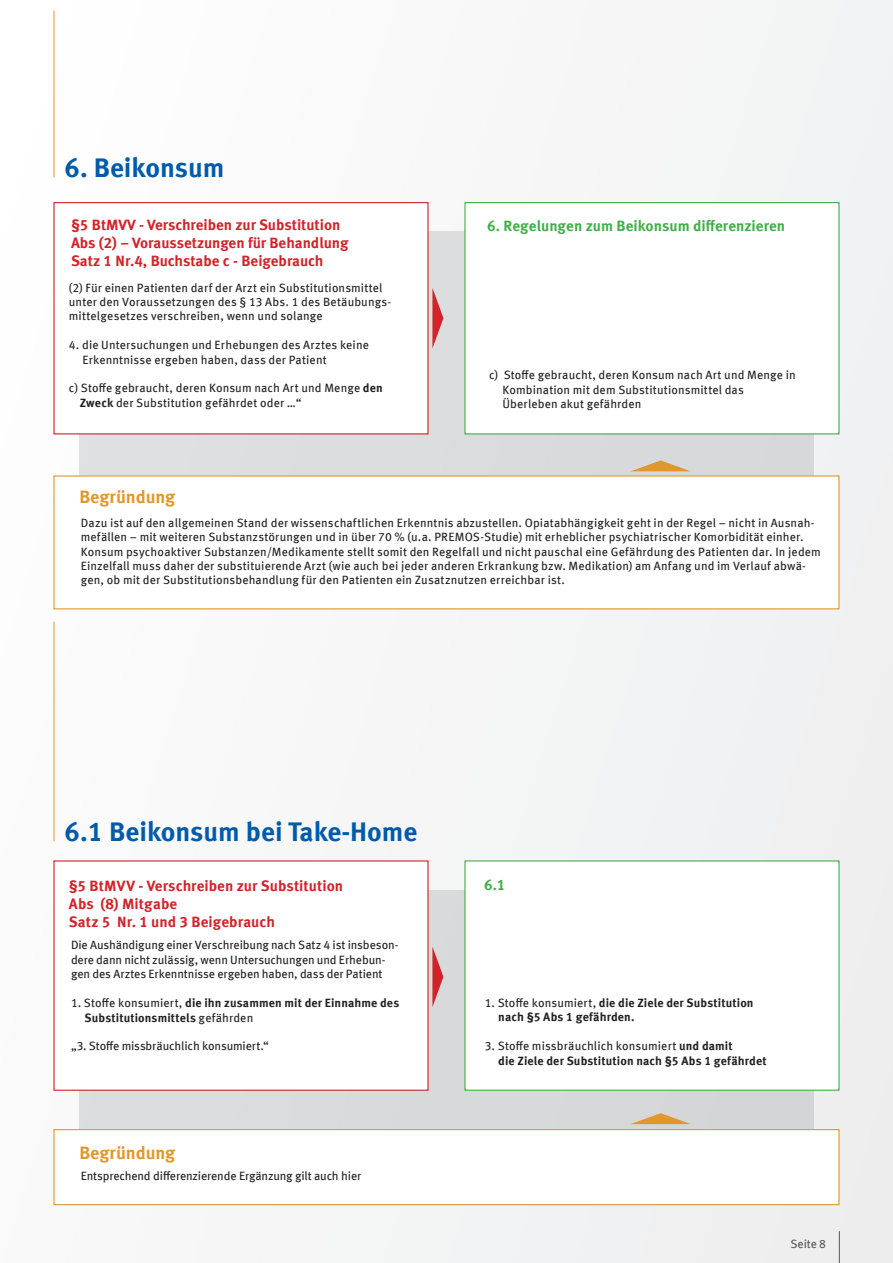
<style>
.page{position:relative;width:893px;height:1263px;background:#fff}
.page>*{position:absolute;margin:0;border:0;box-sizing:border-box;transform-origin:0 0}
.t1{font:700 27px "Meta OFC";color:#015aaa}
.t2{font:700 18px "Meta OFC";letter-spacing:-.005em;color:#e2972d}
.t3{font:700 15px/18px "Meta OFC";color:#d1232a}
.t4{font:700 15px "Meta OFC";letter-spacing:.005em;color:#40ae49}
.t5{font:12px/14.4px "Meta OFC";letter-spacing:.01em;color:#231f20}
.t6{font:12px/14.4px "Meta OFC";letter-spacing:-.01em;color:#231f20}
.t7{font:700 12px/14.4px "Meta OFC";letter-spacing:.01em;color:#231f20}
.t8{font:12px "Meta OFC";letter-spacing:-.005em;color:#57585a}
.s1{font-weight:700}
.s2{font-weight:400}
</style>
<div class="page">
<div style="left:53px;top:0;width:840px;height:1263px;background:#f5f5f6"></div>
<div style="left:80px;top:891px;width:733px;height:254px;background:#d8d9db"></div>
<div style="left:80px;top:232px;width:733px;height:355px;background:#dcdddf"></div>
<div style="left:464px;top:202px;width:375px;height:232px;background:#fff;border:1px solid #40ae49"></div>
<div style="left:53px;top:475px;width:786px;height:134px;background:#fff"></div>
<div style="left:53px;top:202px;width:376px;height:232px;background:#fff;border:1px solid #d1232a"></div>
<div style="left:464px;top:860px;width:375px;height:231px;background:#fff;border:1px solid #40ae49"></div>
<div style="left:53px;top:860px;width:376px;height:231px;background:#fff;border:1px solid #d1232a"></div>
<div style="left:53px;top:1129px;width:786px;height:76px;background:#fff;border:1px solid #e2972d"></div>
<hr style="left:54px;top:11px;width:1px;height:167px;background:#e2972d">
<hr style="left:839px;top:1231px;width:1px;height:32px;background:#57585a">
<svg style="left:432px;top:947px;width:11px;height:60px"></svg>
<hr style="left:54px;top:622px;width:1px;height:219px;background:#e2972d">
<svg style="left:432px;top:288px;width:11px;height:60px"></svg>
<svg style="left:631px;top:1113px;width:60px;height:11px"></svg>
<svg style="left:631px;top:460px;width:59px;height:11px"></svg>
<h1 class="t1" style="left:65px;top:151px;width:161px">6. Beikonsum</h1>
<p class="t3" style="left:71px;top:216px;width:279px">§5 BtMVV - Verschreiben zur Substitution<br>Abs (2) – Voraussetzungen für Behandlung<br>Satz 1 Nr.4, Buchstabe c - Beigebrauch</p>
<p class="t4" style="left:487px;top:216px;width:299px">6. Regelungen zum Beikonsum differenzieren</p>
<p class="t5" style="left:69px;top:280px;width:324px">(2) Für einen Patienten darf der Arzt ein Substitutionsmittel unter den Voraussetzungen des § 13 Abs. 1 des Betäubungs&shy;mittelgesetzes verschreiben, wenn und solange</p>
<p class="t5" style="left:82px;top:338px;width:288px;text-indent:-14px">4. die Untersuchungen und Erhebungen des Arztes keine<br>Erkenntnisse ergeben haben, dass der Patient</p>
<p class="t5" style="left:80px;top:381px;width:305px;text-indent:-11px">c) Stoffe gebraucht, deren Konsum nach Art und Menge <span class="s1">den<br>Zweck</span> der Substitution gefährdet oder …“</p>
<h2 class="t2" style="left:80px;top:485px;width:97px">Begründung</h2>
<p class="t5" style="left:502px;top:368px;width:295px;text-indent:-14px">c) Stoffe gebraucht, deren Konsum nach Art und Menge in<br>Kombination mit dem Substitutionsmittel das<br>Überleben akut gefährden</p>
<p class="t5" style="left:81px;top:515px;width:742px">Dazu ist auf den allgemeinen Stand der wissenschaftlichen Erkenntnis abzustellen. Opiatabhängigkeit geht in der Regel – nicht in Ausnah&shy;mefällen – mit weiteren Substanzstörungen und in über 70 % (u.a. PREMOS-Studie) mit erheblicher psychiatrischer Komorbidität einher.<br>Konsum psychoaktiver Substanzen/Medikamente stellt somit den Regelfall und nicht pauschal eine Gefährdung des Patienten dar. In jedem Einzelfall muss daher der substituierende Arzt (wie auch bei jeder anderen Erkrankung bzw. Medikation) am Anfang und im Verlauf abwä&shy;gen, ob mit der Substitutionsbehandlung für den Patienten ein Zusatznutzen erreichbar ist.</p>
<h1 class="t1" style="left:65px;top:815px;width:354px">6.1 Beikonsum bei Take-Home</h1>
<p class="t3" style="left:69px;top:877px;width:276px">§5 BtMVV - Verschreiben zur Substitution<br>Abs (8) Mitgabe<br>Satz 5 Nr. 1 und 3 Beigebrauch</p>
<p class="t4" style="left:484px;top:875px;width:23px">6.1</p>
<p class="t6" style="left:71px;top:938px;width:329px">Die Aushändigung einer Verschreibung nach Satz 4 ist insbeson&shy;dere dann nicht zulässig, wenn Untersuchungen und Erhebun&shy;gen des Arztes Erkenntnisse ergeben haben, dass der Patient</p>
<p class="t7" style="left:85px;top:996px;width:316px;text-indent:-14px"><span class="s2">1. Stoffe konsumiert,</span> die ihn zusammen mit der Einnahme des<br>Substitutionsmittels <span class="s2">gefährden</span></p>
<p class="t6" style="left:71px;top:1039px;width:199px">„3. Stoffe missbräuchlich konsumiert.“</p>
<h2 class="t2" style="left:80px;top:1141px;width:97px">Begründung</h2>
<p class="t6" style="left:81px;top:1169px;width:282px">Entsprechend differenzierende Ergänzung gilt auch hier</p>
<p class="t7" style="left:498px;top:996px;width:257px;text-indent:-14px"><span class="s2">1. Stoffe konsumiert,</span> die die Ziele der Substitution nach §5 Abs 1 gefährden.</p>
<p class="t7" style="left:498px;top:1039px;width:270px;text-indent:-14px"><span class="s2">3. Stoffe missbräuchlich konsumiert</span> und damit<br>die Ziele der Substitution nach §5 Abs 1 gefährdet</p>
<p class="t8" style="left:790px;top:1236px;width:37px">Seite 8</p>
</div>
